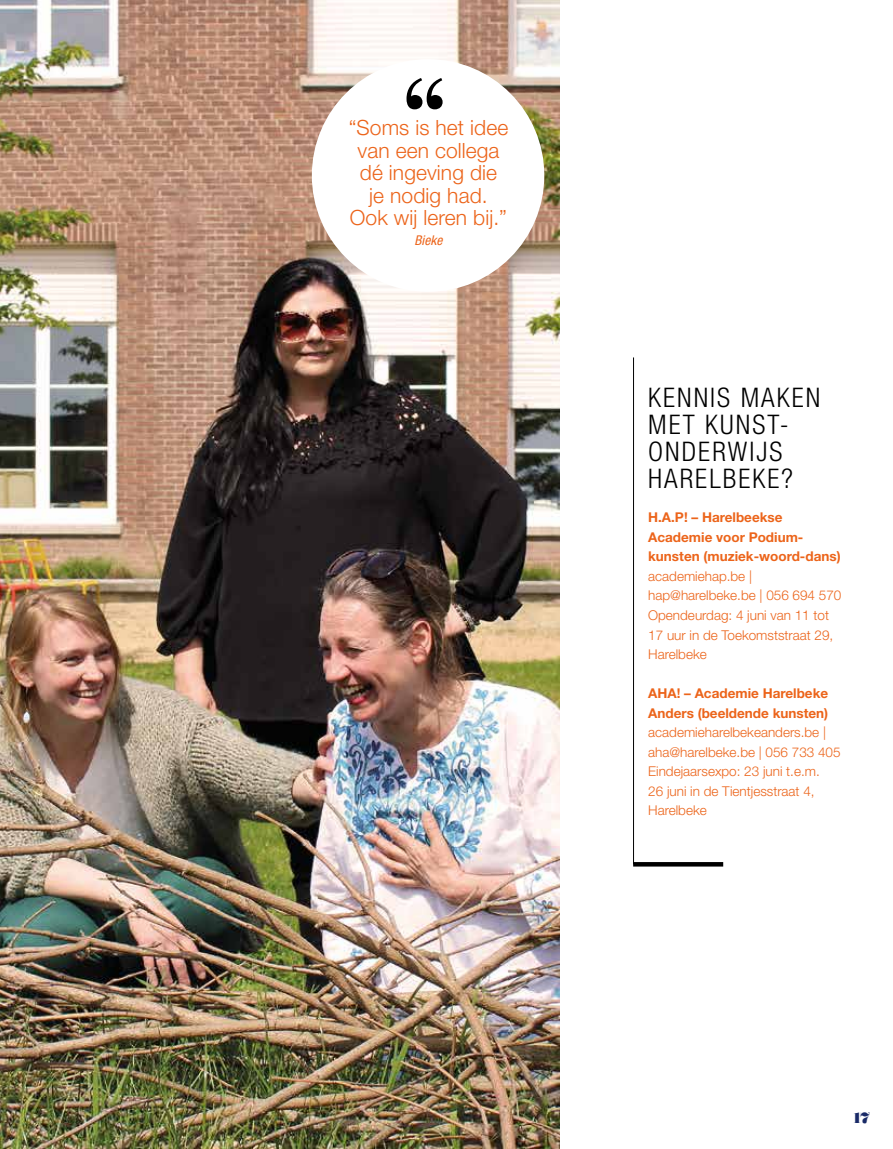
<style>
.page{position:relative;width:893px;height:1149px;background:#fff}
.page>*{position:absolute;margin:0;border:0;box-sizing:border-box;transform-origin:0 0}
.t1{font:300 condensed 27px/27px "Helvetica Neue LT Std";letter-spacing:.075em;color:#000}
.t2{font:300 21px/22.5px "Helvetica Neue LT Std";letter-spacing:.005em;color:#ec641a;text-align:center}
.t3{font:15px "Sybarite Huge";color:#192a67}
.t4{font:300 13.5px/19.5px "Helvetica Neue LT Std";color:#ec641a}
.t5{font:700 13.5px/19.5px "Helvetica Neue LT Std";color:#ec641a}
.t6{font:italic condensed 13.5px "Helvetica Neue LT Std";letter-spacing:.005em;color:#ec641a}
</style>
<div class="page">
<svg style="left:641px;top:862px;width:82px;height:4px"></svg>
<img style="left:0;top:0;width:641px;height:1148px">
<svg style="left:406px;top:78px;width:37px;height:31px"></svg>
<h2 class="t2" style="left:349px;top:116px;width:161px">“Soms is het idee van een collega dé ingeving die<br>je nodig had.<br>Ook wij leren bij.”</h2>
<p class="t6" style="left:414px;top:232px;width:30px">Bieke</p>
<h1 class="t1" style="left:648px;top:383px;width:174px">KENNIS MAKEN<br>MET KUNST-<br>ONDERWIJS<br>HARELBEKE?</h1>
<p class="t5" style="left:648px;top:507px;width:194px">H.A.P! – Harelbeekse<br>Academie voor Podium&shy;kunsten (muziek-woord-dans)</p>
<p class="t4" style="left:648px;top:566px;width:195px">academiehap.be | hap@harelbeke.be | 056 694 570<br>Opendeurdag: 4 juni van 11 tot<br>17 uur in de Toekomststraat 29,<br>Harelbeke</p>
<p class="t5" style="left:648px;top:683px;width:181px">AHA! – Academie Harelbeke<br>Anders (beeldende kunsten)</p>
<p class="t4" style="left:648px;top:722px;width:194px">academieharelbekeanders.be | aha@harelbeke.be | 056 733 405<br>Eindejaarsexpo: 23 juni t.e.m.<br>26 juni in de Tientjesstraat 4,<br>Harelbeke</p>
<p class="t3" style="left:854px;top:1107px;width:17px">17</p>
</div>
